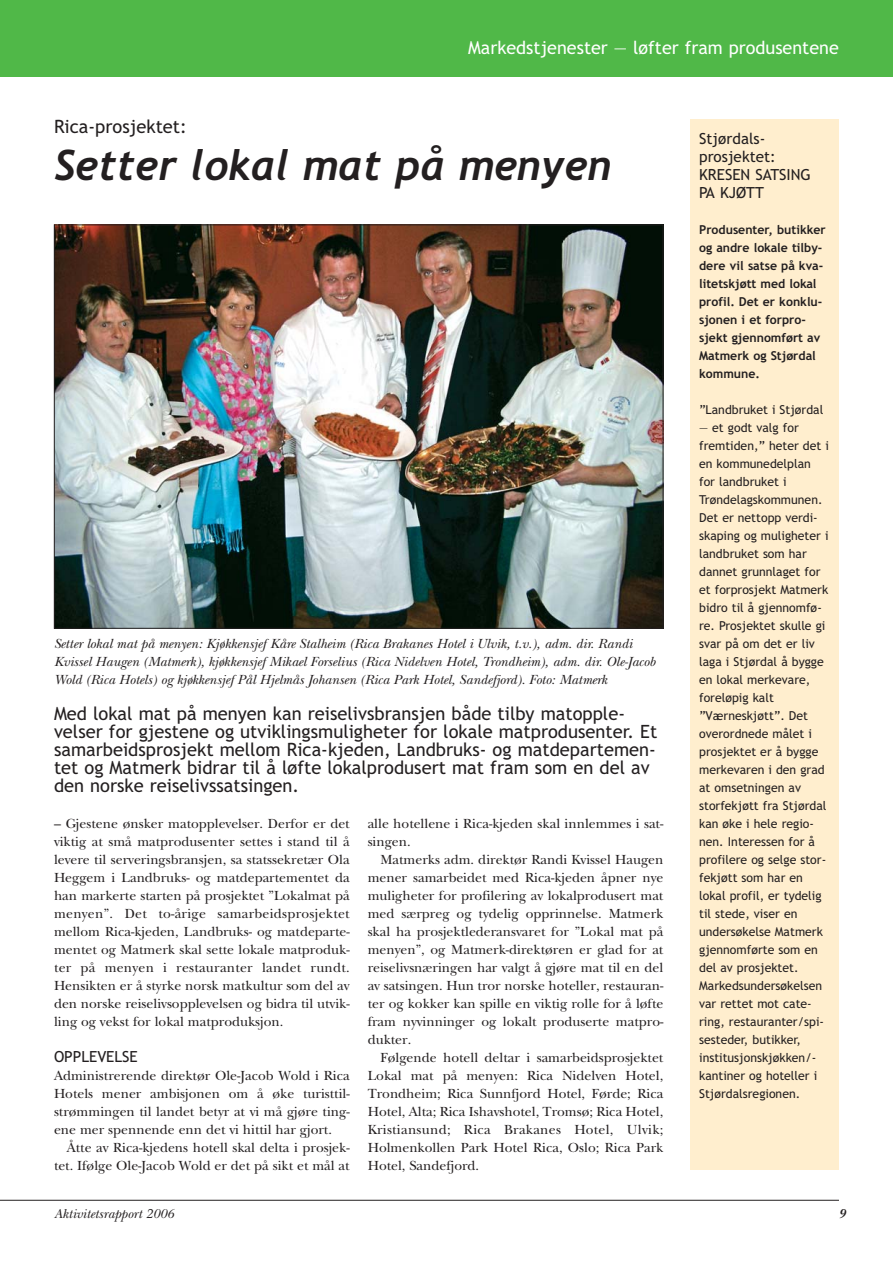
<style>
.page{position:relative;width:893px;height:1263px;background:#fff}
.page>*{position:absolute;margin:0;border:0;box-sizing:border-box;transform-origin:0 0}
.t1{font:italic 700 42px "Trebuchet";color:#231f20}
.t2{font:18.3px/18px "Trebuchet MS";color:#231f20}
.t3{font:18px "Trebuchet MS";color:#fff}
.t4{font:15.3px/18px "Trebuchet MS";color:#231f20}
.t5{font:13.8px/18px "New Baskerville Std";color:#231f20;text-align:justify}
.t6{font:italic 13.8px/18px "New Baskerville Std";color:#231f20}
.t7{font:italic 13.5px "New Baskerville Std";color:#231f20}
.t8{font:italic 700 13.5px "New Baskerville";color:#231f20}
.t9{font:12.3px/18px "Trebuchet MS";color:#231f20}
.t10{font:700 12.3px/18px "Trebuchet MS";color:#231f20}
</style>
<div class="page">
<div style="left:0;top:0;width:893px;height:77px;background:#50b848"></div>
<hr style="left:0;top:1200px;width:839px;height:1px;background:#231f20">
<img style="left:56px;top:227px;width:605px;height:400px">
<div style="left:690px;top:119px;width:149px;height:1050px;background:#ffeece"></div>
<h3 class="t3" style="left:468px;top:41px;width:372px">Markedstjenester — løfter fram produsentene</h3>
<h2 class="t2" style="left:54px;top:119px;width:134px">Rica-prosjektet:</h2>
<h1 class="t1" style="left:54px;top:149px;width:559px">Setter lokal mat på menyen</h1>
<p class="t6" style="left:54px;top:636px;width:603px">Setter lokal mat på menyen: Kjøkkensjef Kåre Stalheim (Rica Brakanes Hotel i Ulvik, t.v.), adm. dir. Randi<br>Kvissel Haugen (Matmerk), kjøkkensjef Mikael Forselius (Rica Nidelven Hotel, Trondheim), adm. dir. Ole-Jacob<br>Wold (Rica Hotels) og kjøkkensjef Pål Hjelmås Johansen (Rica Park Hotel, Sandefjord). Foto: Matmerk</p>
<p class="t2" style="left:54px;top:706px;width:605px">Med lokal mat på menyen kan reiselivsbransjen både tilby matopple&shy;velser for gjestene og utviklingsmuligheter for lokale matprodusenter. Et samarbeidsprosjekt mellom Rica-kjeden, Landbruks- og matdepartemen&shy;tet og Matmerk bidrar til å løfte lokalprodusert mat fram som en del av den norske reiselivssatsingen.</p>
<p class="t5" style="left:54px;top:816px;width:297px">– Gjestene ønsker matopplevelser. Derfor er det viktig at små matprodusenter settes i stand til å levere til serveringsbransjen, sa statssekretær Ola Heggem i Landbruks- og matdepartementet da han markerte starten på prosjektet ”Lokalmat på menyen”. Det to-årige samarbeidsprosjektet mellom Rica-kjeden, Landbruks- og matdeparte&shy;mentet og Matmerk skal sette lokale matproduk&shy;ter på menyen i restauranter landet rundt.<br>Hensikten er å styrke norsk matkultur som del av den norske reiselivsopplevelsen og bidra til utvik&shy;ling og vekst for lokal matproduksjon.</p>
<p class="t4" style="left:54px;top:1049px;width:85px">OPPLEVELSE</p>
<p class="t5" style="left:54px;top:1068px;width:297px">Administrerende direktør Ole-Jacob Wold i Rica Hotels mener ambisjonen om å øke turisttil&shy;strømmingen til landet betyr at vi må gjøre ting&shy;ene mer spennende enn det vi hittil har gjort.</p>
<p class="t5" style="left:54px;top:1140px;width:297px;text-align:right">Åtte av Rica-kjedens hotell skal delta i prosjek&shy;tet. Ifølge Ole-Jacob Wold er det på sikt et mål at</p>
<p class="t5" style="left:368px;top:816px;width:297px">alle hotellene i Rica-kjeden skal innlemmes i sat&shy;singen.</p>
<p class="t5" style="left:368px;top:852px;width:297px;text-indent:13px">Matmerks adm. direktør Randi Kvissel Haugen mener samarbeidet med Rica-kjeden åpner nye muligheter for profilering av lokalprodusert mat med særpreg og tydelig opprinnelse. Matmerk skal ha prosjektlederansvaret for ”Lokal mat på menyen”, og Matmerk-direktøren er glad for at reiselivsnæringen har valgt å gjøre mat til en del av satsingen. Hun tror norske hoteller, restauran&shy;ter og kokker kan spille en viktig rolle for å løfte fram nyvinninger og lokalt produserte matpro&shy;dukter.</p>
<p class="t5" style="left:368px;top:1050px;width:297px;text-indent:13px">Følgende hotell deltar i samarbeidsprosjektet Lokal mat på menyen: Rica Nidelven Hotel, Trondheim; Rica Sunnfjord Hotel, Førde; Rica Hotel, Alta; Rica Ishavshotel, Tromsø; Rica Hotel, Kristiansund; Rica Brakanes Hotel, Ulvik; Holmenkollen Park Hotel Rica, Oslo; Rica Park Hotel, Sandefjord.</p>
<p class="t4" style="left:699px;top:131px;width:113px">Stjørdals&shy;prosjektet:<br>KRESEN SATSING<br>PA KJØTT</p>
<p class="t10" style="left:699px;top:222px;width:128px">Produsenter, butikker og andre lokale tilby&shy;dere vil satse på kva&shy;litetskjøtt med lokal profil. Det er konklu&shy;sjonen i et forpro&shy;sjekt gjennomført av<br>Matmerk og Stjørdal kommune.</p>
<p class="t9" style="left:699px;top:402px;width:126px">”Landbruket i Stjørdal</p>
<p class="t9" style="left:699px;top:420px;width:131px">— et godt valg for fremtiden,” heter det i en kommunedelplan for landbruket i<br>Trønde lagskommunen.<br>Det er nettopp verdi&shy;skaping og muligheter i landbruket som har dannet grunnlaget for et forprosjekt Matmerk bidro til å gjennomfø&shy;re. Prosjektet skulle gi svar på om det er liv laga i Stjørdal å bygge en lokal merkevare, foreløpig kalt ”Værneskjøtt”. Det overordnede målet i prosjektet er å bygge merkevaren i den grad at omsetningen av storfekjøtt fra Stjørdal kan øke i hele regio&shy;nen. Interessen for å profilere og selge stor&shy;fekjøtt som har en lokal profil, er tydelig til stede, viser en undersøkelse Mat merk gjennomførte som en del av prosjektet.<br>Markedsundersøkelsen var rettet mot cate&shy;ring, restauranter/spi&shy;sesteder, butikker, institusjonskjøkken/- kantiner og hoteller i<br>Stjørdals regionen.</p>
<p class="t7" style="left:54px;top:1209px;width:121px">Aktivitetsrapport 2006</p>
<p class="t8" style="left:839px;top:1209px;width:8px">9</p>
</div>
